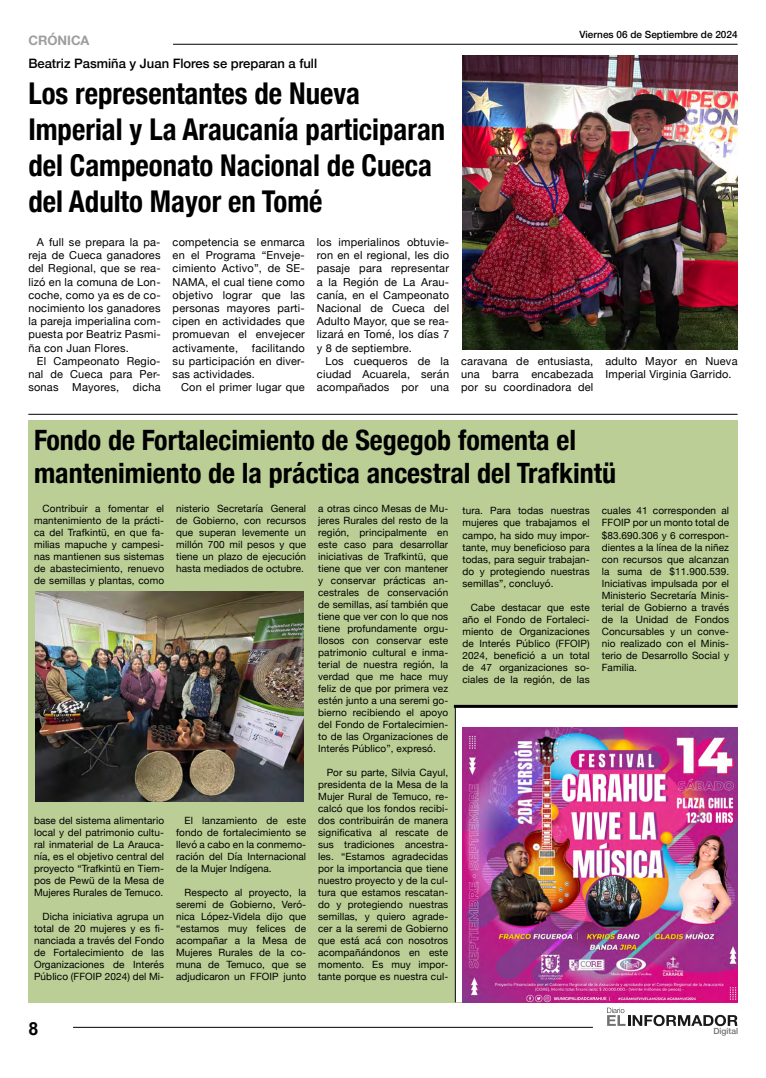
<style>
.page{position:relative;width:766px;height:1078px;background:#fff}
.page>*{position:absolute;margin:0;border:0;box-sizing:border-box;transform-origin:0 0}
.t1{font:700 condensed 30px/36px "Helvetica Neue";color:#000;scale:.96 1}
.t2{font:700 condensed 28px/33.6px "Helvetica Neue";color:#000}
.t3{font:700 18px "Arial";color:#000}
.t4{font:500 13px "Helvetica Neue";color:#000}
.t5{font:700 13px "Helvetica Neue";color:#9d9d9c}
.t6{font:11px/13.2px "Helvetica Neue";letter-spacing:.02em;color:#000;text-align:justify}
.t7{font:10px/12px "Helvetica Neue";letter-spacing:.01em;color:#000;text-align:justify}
.t8{font:500 10px "Helvetica Neue";color:#000}
.t9{font:500 8.5px "Helvetica Neue";color:#717170}
</style>
<div class="page">
<hr style="left:173px;top:44px;width:564px;height:1px;background:#000">
<hr style="left:73px;top:1026px;width:519px;height:1px;background:#000">
<svg style="left:607px;top:1007px;width:130px;height:18px"></svg>
<div style="left:28px;top:420px;width:709px;height:582px;background:#bbce95"></div>
<hr style="left:28px;top:414px;width:709px;height:1px;background:#000">
<img style="left:462px;top:55px;width:275px;height:295px">
<img style="left:35px;top:591px;width:268px;height:210px">
<div style="left:455px;top:706px;width:282px;height:296px;background:#fff"></div>
<img style="left:462px;top:727px;width:275px;height:275px">
<hr style="left:454px;top:704px;width:283px;height:3px;background:#000">
<hr style="left:455px;top:706px;width:1px;height:296px;background:#000">
<p class="t8" style="left:579px;top:27px;width:160px">Viernes 06 de Septiembre de 2024</p>
<h3 class="t5" style="left:28px;top:30px;width:63px">CRÓNICA</h3>
<h1 class="t1" style="left:28px;top:73px;width:436px">Los representantes de Nueva<br>Imperial y La Araucanía participaran del Campeonato Nacional de Cueca del Adulto Mayor en Tomé</h1>
<p class="t6" style="left:28px;top:236px;width:134px;text-indent:9px">A full se prepara la pa&shy;reja de Cueca ganadores del Regional, que se rea&shy;lizó en la comuna de Lon&shy;coche, como ya es de co&shy;nocimiento los ganadores la pareja imperialina com&shy;puesta por Beatriz Pasmi&shy;ña con Juan Flores.</p>
<p class="t6" style="left:28px;top:355px;width:134px;text-indent:9px">El Campeonato Regio&shy;nal de Cueca para Per&shy;sonas Mayores, dicha</p>
<h3 class="t4" style="left:28px;top:53px;width:290px">Beatriz Pasmiña y Juan Flores se preparan a full</h3>
<p class="t6" style="left:317px;top:236px;width:134px">los imperialinos obtuvie&shy;ron en el regional, les dio pasaje para representar a la Región de La Arau&shy;canía, en el Campeonato Nacional de Cueca del Adulto Mayor, que se rea&shy;lizará en Tomé, los días 7 y 8 de septiembre.</p>
<p class="t6" style="left:317px;top:355px;width:134px;text-indent:9px">Los cuequeros de la ciudad Acuarela, serán acompañados por una</p>
<p class="t6" style="left:461px;top:355px;width:134px">caravana de entusiasta, una barra encabezada por su coordinadora del</p>
<p class="t6" style="left:605px;top:355px;width:134px">adulto Mayor en Nueva<br>Imperial Virginia Garrido.</p>
<h2 class="t2" style="left:34px;top:421px;width:583px">Fondo de Fortalecimiento de Segegob fomenta el mantenimiento de la práctica ancestral del Trafkintü</h2>
<p class="t7" style="left:34px;top:502px;width:131px;text-indent:8px">Contribuir a fomentar el mantenimiento de la prácti&shy;ca del Trafkintü, en que fa&shy;milias mapuche y campesi&shy;nas mantienen sus sistemas de abastecimiento, renuevo de semillas y plantas, como</p>
<p class="t6" style="left:172px;top:236px;width:134px">competencia se enmarca en el Programa “Enveje&shy;cimiento Activo”, de SE-NAMA, el cual tiene como objetivo lograr que las personas mayores parti&shy;cipen en actividades que promuevan el envejecer activamente,</p>
<p class="t6" style="left:172px;top:341px;width:134px;text-indent:79px">facilitando su participación en diver&shy;sas actividades.</p>
<p class="t6" style="left:181px;top:381px;width:125px">Con el primer lugar que</p>
<p class="t7" style="left:176px;top:502px;width:131px">nisterio Secretaría General de Gobierno, con recursos que superan levemente un millón 700 mil pesos y que tiene un plazo de ejecución hasta mediados de octubre.</p>
<p class="t7" style="left:318px;top:502px;width:131px">a otras cinco Mesas de Mu&shy;jeres Rurales del resto de la región, principalmente en este caso para desarrollar iniciativas de Trafkintü, que tiene que ver con mantener y conservar prácticas an&shy;cestrales de conservación de semillas, así también que tiene que ver con lo que nos tiene profundamente orgu&shy;llosos con conservar este patrimonio cultural e inma&shy;terial de nuestra región, la verdad que me hace muy feliz de que por primera vez estén junto a una seremi go&shy;bierno recibiendo el apoyo del Fondo de Fortalecimien&shy;to de las Organizaciones de Interés Público”, expresó.</p>
<p class="t7" style="left:318px;top:766px;width:131px;text-indent:8px">Por su parte, Silvia Cayul, presidenta de la Mesa de la Mujer Rural de Temuco, re&shy;calcó que los fondos recibi&shy;dos contribuirán de manera significativa al rescate de sus tradiciones ancestra&shy;les. “Estamos agradecidas por la importancia que tiene nuestro proyecto y de la cul&shy;tura que estamos rescatan&shy;do y protegiendo nuestras semillas, y quiero agrade&shy;cer a la seremi de Gobierno que está acá con nosotros acompañándonos en este momento. Es muy impor&shy;tante porque es nuestra cul-</p>
<p class="t7" style="left:462px;top:505px;width:129px">tura. Para todas nuestras mujeres que trabajamos el campo, ha sido muy impor&shy;tante, muy beneficioso para todas, para seguir trabajan&shy;do y protegiendo nuestras semillas”, concluyó.</p>
<p class="t7" style="left:462px;top:601px;width:129px;text-indent:8px">Cabe destacar que este año el Fondo de Fortaleci&shy;miento de Organizaciones de Interés Público (FFOIP)<br>2024, benefició a un total de 47 organizaciones so&shy;ciales de la región, de las</p>
<p class="t7" style="left:601px;top:505px;width:129px">cuales 41 corresponden al FFOIP por un monto total de $83.690.306 y 6 correspon&shy;dientes a la línea de la niñez con recursos que alcanzan la suma de $11.900.539.<br>Iniciativas impulsada por el Ministerio Secretaría Minis&shy;terial de Gobierno a través de la Unidad de Fondos Concursables y un conve&shy;nio realizado con el Minis&shy;terio de Desarrollo Social y Familia.</p>
<p class="t7" style="left:34px;top:814px;width:131px">base del sistema alimentario local y del patrimonio cultu&shy;ral inmaterial de La Arauca&shy;nía, es el objetivo central del proyecto “Trafkintü en Tiem&shy;pos de Pewü de la Mesa de Mujeres Rurales de Temuco.</p>
<p class="t7" style="left:34px;top:910px;width:131px;text-indent:8px">Dicha iniciativa agrupa un total de 20 mujeres y es fi&shy;nanciada a través del Fondo de Fortalecimiento de las Organizaciones de Interés Público (FFOIP 2024) del Mi-</p>
<p class="t7" style="left:176px;top:814px;width:131px;text-indent:8px">El lanzamiento de este fondo de fortalecimiento se llevó a cabo en la conmemo&shy;ración del Día Internacional de la Mujer Indígena.</p>
<p class="t7" style="left:176px;top:886px;width:131px;text-indent:8px">Respecto al proyecto, la seremi de Gobierno, Veró&shy;nica López-Videla dijo que “estamos muy felices de acompañar a la Mesa de Mujeres Rurales de la co&shy;muna de Temuco, que se adjudicaron un FFOIP junto</p>
<h3 class="t3" style="left:28px;top:1016px;width:12px">8</h3>
<p class="t9" style="left:713px;top:1023px;width:26px">Digital</p>
</div>
